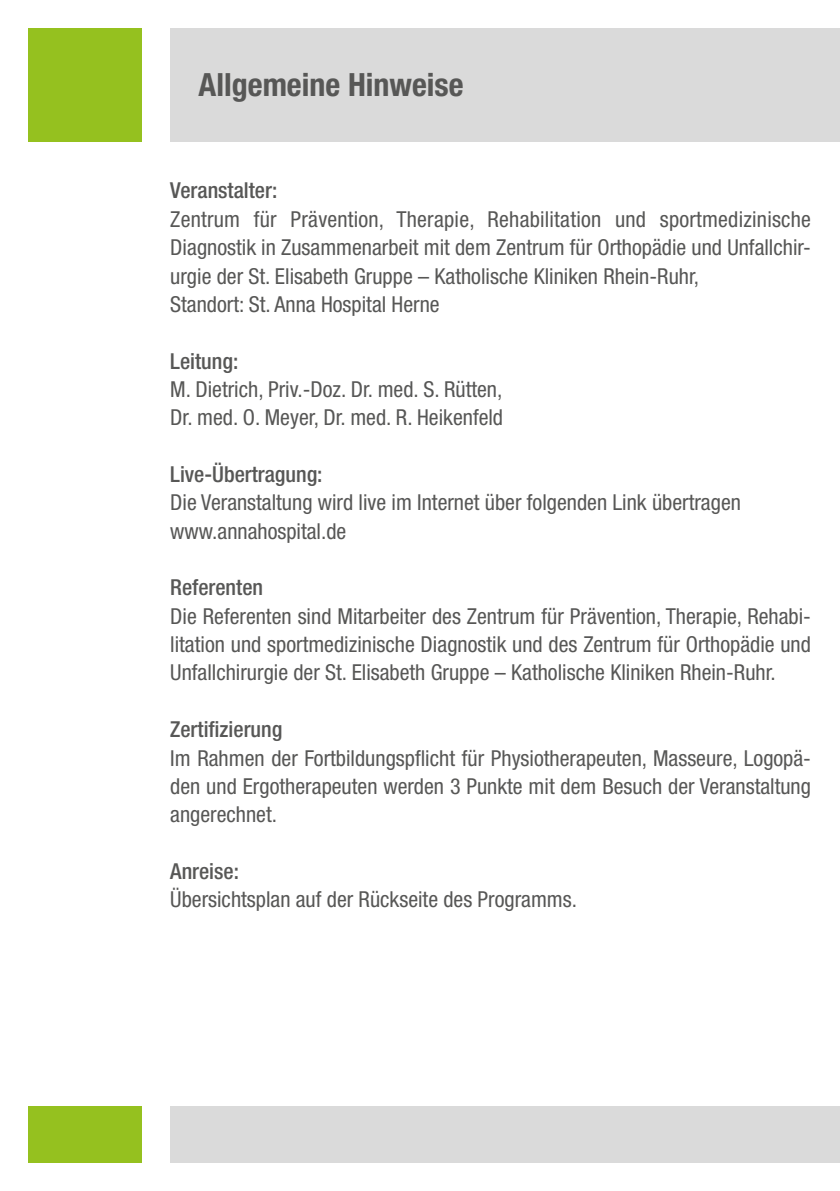
<style>
.page{position:relative;width:840px;height:1191px;background:#fff}
.page>*{position:absolute;margin:0;border:0;box-sizing:border-box;transform-origin:0 0}
.t1{font:700 condensed 32px "Helvetica Neue LT Std";color:#575756}
.t2{font:condensed 22px/28.4px "Helvetica Neue LT Std";color:#575756}
.t3{font:500 condensed 22px "Helvetica Neue LT Std";color:#575756}
</style>
<div class="page">
<div style="left:28px;top:28px;width:114px;height:114px;background:#95c11f"></div>
<div style="left:170px;top:28px;width:669px;height:114px;background:#dadada"></div>
<div style="left:28px;top:1106px;width:114px;height:56px;background:#95c11f"></div>
<div style="left:170px;top:1106px;width:669px;height:56px;background:#dadada"></div>
<h1 class="t1" style="left:198px;top:65px;width:266px">Allgemeine Hinweise</h1>
<p class="t3" style="left:170px;top:178px;width:109px">Veranstalter:</p>
<p class="t2" style="left:170px;top:205px;width:642px">Zentrum für Prävention, Therapie, Rehabilitation und sportmedizinische Diagnostik in Zusammenarbeit mit dem Zentrum für Orthopädie und Unfallchir&shy;urgie der St. Elisabeth Gruppe – Katholische Kliniken Rhein-Ruhr,<br>Standort: St. Anna Hospital Herne</p>
<p class="t3" style="left:170px;top:348px;width:69px">Leitung:</p>
<p class="t2" style="left:170px;top:375px;width:334px">M. Dietrich, Priv.-Doz. Dr. med. S. Rütten,<br>Dr. med. O. Meyer, Dr. med. R. Heikenfeld</p>
<p class="t3" style="left:170px;top:461px;width:154px">Live-Übertragung:</p>
<p class="t2" style="left:170px;top:488px;width:572px">Die Veranstaltung wird live im Internet über folgenden Link übertragen www.annahospital.de</p>
<p class="t3" style="left:170px;top:574px;width:94px">Referenten</p>
<p class="t2" style="left:170px;top:601px;width:642px;text-align:justify">Die Referenten sind Mitarbeiter des Zentrum für Prävention, Therapie, Rehabi&shy;litation und sportmedizinische Diagnostik und des Zentrum für Orthopädie und Unfallchirurgie der St. Elisabeth Gruppe – Katholische Kliniken Rhein-Ruhr.</p>
<p class="t3" style="left:170px;top:716px;width:114px">Zertifizierung</p>
<p class="t2" style="left:170px;top:743px;width:642px;text-align:justify">Im Rahmen der Fortbildungspflicht für Physiotherapeuten, Masseure, Logopä&shy;den und Ergotherapeuten werden 3 Punkte mit dem Besuch der Veranstaltung angerechnet.</p>
<p class="t3" style="left:170px;top:858px;width:70px">Anreise:</p>
<p class="t2" style="left:170px;top:885px;width:408px">Übersichtsplan auf der Rückseite des Programms.</p>
</div>
